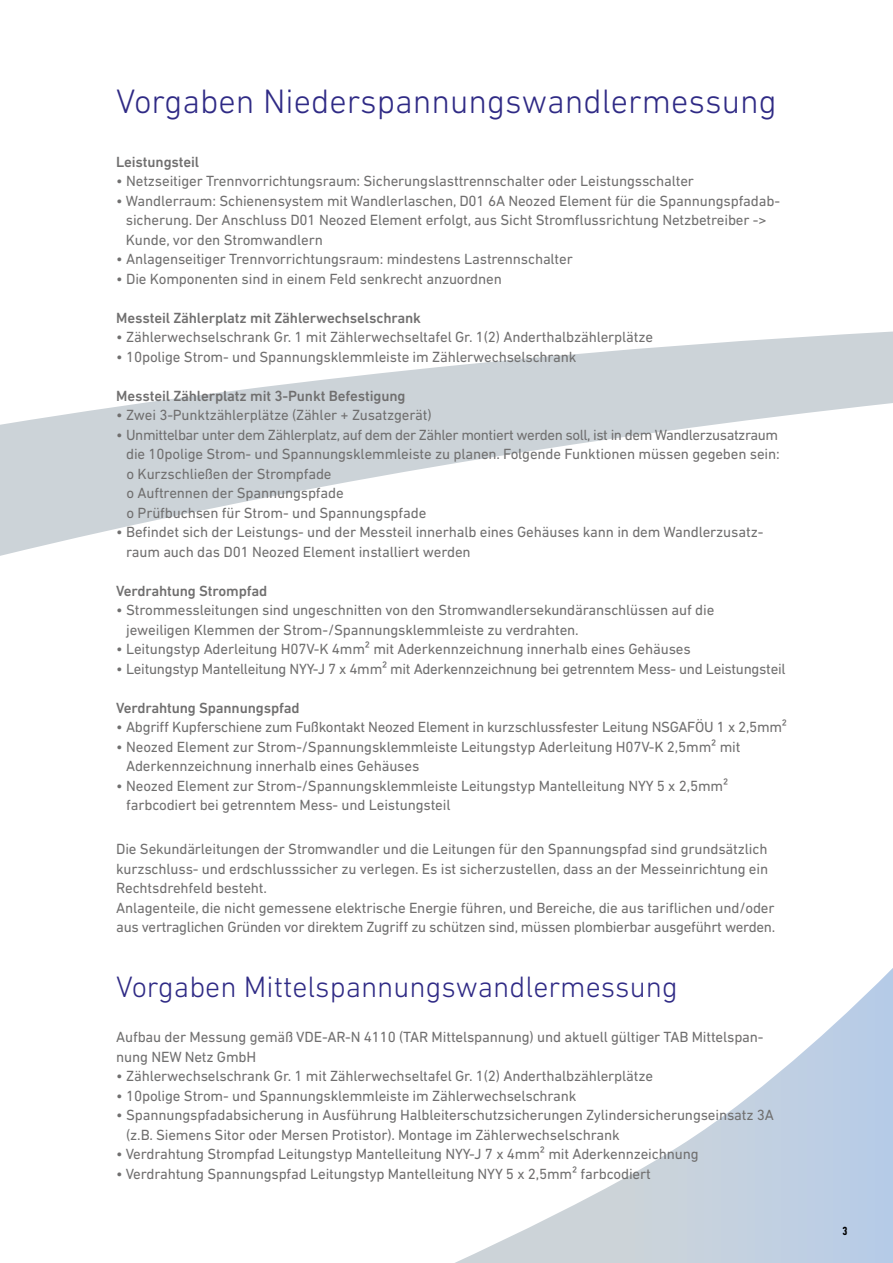
<style>
.page{position:relative;width:893px;height:1263px;background:#fff}
.page>*{position:absolute;margin:0;border:0;box-sizing:border-box;transform-origin:0 0}
.t1{font:300 34.5px "DIN Next LT Pro";color:#2f2a85}
.t2{font:300 30px "DIN Next LT Pro";color:#2f2a85}
.t3{font:15px/19.5px "DIN Next LT Pro";letter-spacing:-.01em;color:#706f6f}
.t4{font:500 15px "DIN Next LT Pro";letter-spacing:-.01em;color:#706f6f}
.t5{font:700 condensed 12px "DIN Next LT Pro";color:#000}
</style>
<div class="page">
<svg style="left:455px;top:968px;width:438px;height:295px"></svg>
<svg style="left:0;top:331px;width:893px;height:225px"></svg>
<h1 class="t1" style="left:116px;top:82px;width:662px">Vorgaben Niederspannungswandlermessung</h1>
<p class="t4" style="left:116px;top:153px;width:85px">Leistungsteil</p>
<p class="t3" style="left:116px;top:171px;width:579px">• Netzseitiger Trennvorrichtungsraum: Sicherungslasttrennschalter oder Leistungsschalter</p>
<p class="t3" style="left:126px;top:191px;width:656px;text-indent:-10px">• Wandlerraum: Schienensystem mit Wandlerlaschen, D01 6A Neozed Element für die Spannungspfadab&shy;sicherung. Der Anschluss D01 Neozed Element erfolgt, aus Sicht Stromflussrichtung Netzbetreiber -&gt;<br>Kunde, vor den Stromwandlern</p>
<p class="t3" style="left:116px;top:249px;width:458px">• Anlagenseitiger Trennvorrichtungsraum: mindestens Lastrennschalter</p>
<p class="t3" style="left:116px;top:269px;width:387px">• Die Komponenten sind in einem Feld senkrecht anzuordnen</p>
<p class="t4" style="left:116px;top:309px;width:306px">Messteil Zählerplatz mit Zählerwechselschrank</p>
<p class="t3" style="left:116px;top:327px;width:538px">• Zählerwechselschrank Gr. 1 mit Zählerwechseltafel Gr. 1(2) Anderthalbzählerplätze</p>
<p class="t3" style="left:116px;top:347px;width:462px">• 10polige Strom- und Spannungsklemmleiste im Zählerwechselschrank</p>
<p class="t4" style="left:116px;top:387px;width:291px">Messteil Zählerplatz mit 3-Punkt Befestigung</p>
<p class="t3" style="left:116px;top:405px;width:317px">• Zwei 3-Punktzählerplätze (Zähler + Zusatzgerät)</p>
<p class="t3" style="left:126px;top:425px;width:655px;text-indent:-10px">• Unmittelbar unter dem Zählerplatz, auf dem der Zähler montiert werden soll, ist in dem Wandlerzusatzraum die 10polige Strom- und Spannungsklemmleiste zu planen. Folgende Funktionen müssen gegeben sein: o Kurzschließen der Strompfade<br>o Auftrennen der Spannungspfade<br>o Prüfbuchsen für Strom- und Spannungspfade</p>
<p class="t3" style="left:126px;top:522px;width:639px;text-indent:-10px">• Befindet sich der Leistungs- und der Messteil innerhalb eines Gehäuses kann in dem Wandlerzusatz&shy;raum auch das D01 Neozed Element installiert werden</p>
<p class="t4" style="left:116px;top:582px;width:153px">Verdrahtung Strompfad</p>
<p class="t3" style="left:126px;top:600px;width:590px;text-indent:-10px">• Strommessleitungen sind ungeschnitten von den Stromwandlersekundäranschlüssen auf die jeweiligen Klemmen der Strom-/Spannungsklemmleiste zu verdrahten.</p>
<p class="t3" style="left:116px;top:639px;width:576px">• Leitungstyp Aderleitung H07V-K 4mm² mit Aderkennzeichnung innerhalb eines Gehäuses</p>
<p class="t3" style="left:116px;top:659px;width:671px">• Leitungstyp Mantelleitung NYY-J 7 x 4mm² mit Aderkennzeichnung bei getrenntem Mess- und Leistungsteil</p>
<p class="t4" style="left:116px;top:699px;width:185px">Verdrahtung Spannungspfad</p>
<p class="t3" style="left:116px;top:717px;width:672px">• Abgriff Kupferschiene zum Fußkontakt Neozed Element in kurzschlussfester Leitung NSGAFÖU 1 x 2,5mm²</p>
<p class="t3" style="left:126px;top:737px;width:616px;text-indent:-10px">• Neozed Element zur Strom-/Spannungsklemmleiste Leitungstyp Aderleitung H07V-K 2,5mm² mit<br>Aderkennzeichnung innerhalb eines Gehäuses</p>
<p class="t3" style="left:126px;top:776px;width:603px;text-indent:-10px">• Neozed Element zur Strom-/Spannungsklemmleiste Leitungstyp Mantelleitung NYY 5 x 2,5mm² farbcodiert bei getrenntem Mess- und Leistungsteil</p>
<p class="t3" style="left:116px;top:839px;width:661px">Die Sekundärleitungen der Stromwandler und die Leitungen für den Spannungspfad sind grundsätzlich kurzschluss- und erdschlusssicher zu verlegen. Es ist sicherzustellen, dass an der Messeinrichtung ein Rechtsdrehfeld besteht.<br>Anlagenteile, die nicht gemessene elektrische Energie führen, und Bereiche, die aus tariflichen und/oder aus vertraglichen Gründen vor direktem Zugriff zu schützen sind, müssen plombierbar ausgeführt werden.</p>
<h2 class="t2" style="left:116px;top:970px;width:563px">Vorgaben Mittelspannungswandlermessung</h2>
<p class="t3" style="left:116px;top:1027px;width:649px">Aufbau der Messung gemäß VDE-AR-N 4110 (TAR Mittelspannung) und aktuell gültiger TAB Mittelspan&shy;nung NEW Netz GmbH</p>
<p class="t3" style="left:116px;top:1066px;width:538px">• Zählerwechselschrank Gr. 1 mit Zählerwechseltafel Gr. 1(2) Anderthalbzählerplätze</p>
<p class="t3" style="left:116px;top:1085px;width:462px">• 10polige Strom- und Spannungsklemmleiste im Zählerwechselschrank</p>
<p class="t3" style="left:126px;top:1105px;width:649px;text-indent:-10px">• Spannungspfadabsicherung in Ausführung Halbleiterschutzsicherungen Zylindersicherungseinsatz 3A (z.B. Siemens Sitor oder Mersen Protistor). Montage im Zählerwechselschrank</p>
<p class="t3" style="left:116px;top:1144px;width:584px">• Verdrahtung Strompfad Leitungstyp Mantelleitung NYY-J 7 x 4mm² mit Aderkennzeichnung</p>
<p class="t3" style="left:116px;top:1163px;width:536px">• Verdrahtung Spannungspfad Leitungstyp Mantelleitung NYY 5 x 2,5mm² farbcodiert</p>
<p class="t5" style="left:843px;top:1224px;width:6px">3</p>
</div>
